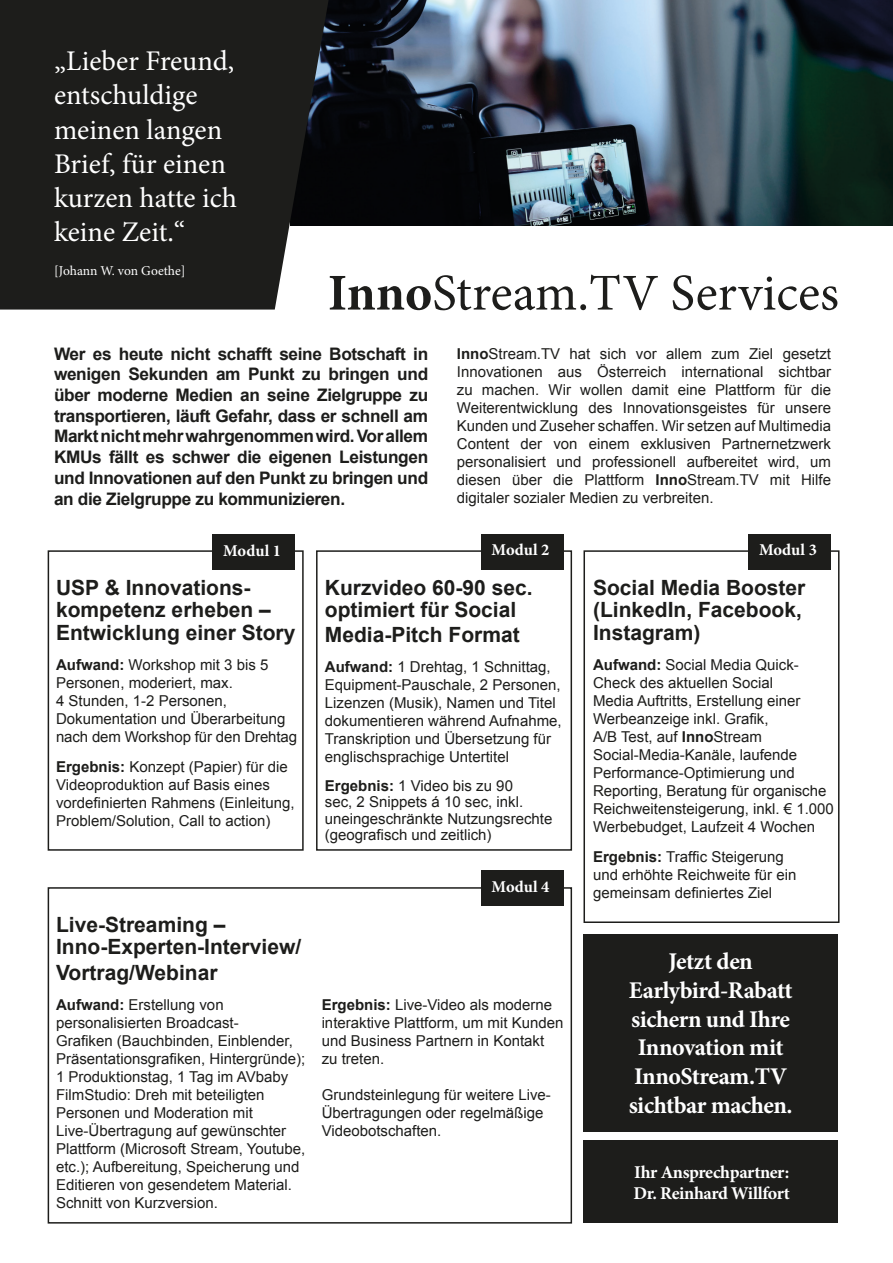
<style>
.page{position:relative;width:893px;height:1263px;background:#fff}
.page>*{position:absolute;margin:0;border:0;box-sizing:border-box;transform-origin:0 0}
.t1{font:51.6px "Minion Pro";color:#1d1d1b}
.t2{font:28.5px/34.2px "Minion Pro";color:#fff}
.t3{font:700 24px/28.8px "Minion Pro";letter-spacing:-.02em;color:#fff}
.t4{font:700 21px/22.5px "Arial";color:#1d1d1b}
.t5{font:700 18px "Minion Pro";letter-spacing:-.02em;color:#fff}
.t6{font:700 17.25px/20.9px "Arial";letter-spacing:-.02em;color:#1d1d1b;text-align:justify}
.t7{font:700 16.5px "Minion Pro";letter-spacing:.005em;color:#fff}
.t8{font:15px/18px "Arial";color:#1d1d1b}
.t9{font:13.5px "Minion Pro";letter-spacing:-.005em;color:#fff}
.s1{font-weight:700}
</style>
<div class="page">
<div style="left:583px;top:1140px;width:255px;height:82px;background:#1d1d1b"></div>
<img style="left:329px;top:0;width:564px;height:226px">
<svg style="left:0;top:0;width:329px;height:310px;background:#252524"></svg>
<div style="left:48px;top:887px;width:524px;height:336px;border:2px solid #1d1d1b"></div>
<div style="left:481px;top:871px;width:82px;height:35px;background:#1d1d1b"></div>
<div style="left:48px;top:550px;width:256px;height:301px;border:2px solid #1d1d1b"></div>
<div style="left:212px;top:534px;width:83px;height:35px;background:#1d1d1b"></div>
<div style="left:316px;top:550px;width:256px;height:301px;border:2px solid #1d1d1b"></div>
<div style="left:481px;top:534px;width:82px;height:35px;background:#1d1d1b"></div>
<div style="left:583px;top:550px;width:256px;height:373px;border:2px solid #1d1d1b"></div>
<div style="left:748px;top:534px;width:83px;height:35px;background:#1d1d1b"></div>
<div style="left:583px;top:934px;width:255px;height:198px;background:#1d1d1b"></div>
<p class="t2" style="left:54px;top:44px;width:184px">„Lieber Freund, entschuldige meinen langen<br>Brief, für einen kurzen hatte ich keine Zeit.“</p>
<p class="t9" style="left:54px;top:262px;width:133px">[Johann W. von Goethe]</p>
<p class="t1" style="left:328px;top:258px;width:513px"><span class="s1">Inno</span>Stream.TV Services</p>
<p class="t8" style="left:457px;top:345px;width:376px;text-align:justify"><span class="s1">Inno</span>Stream.TV hat sich vor allem zum Ziel gesetzt Innovationen aus Österreich international sichtbar zu machen. Wir wollen damit eine Plattform für die Weiterentwicklung des Innovationsgeistes für unsere Kunden und Zuseher schaffen. Wir setzen auf Multimedia Content der von einem exklusiven Partnernetzwerk personalisiert und professionell aufbereitet wird, um diesen über die Plattform <span class="s1">Inno</span>Stream.TV mit Hilfe digitaler sozialer Medien zu verbreiten.</p>
<p class="t6" style="left:54px;top:344px;width:376px">Wer es heute nicht schafft seine Botschaft in wenigen Sekunden am Punkt zu bringen und über moderne Medien an seine Zielgruppe zu transportieren, läuft Gefahr, dass er schnell am Markt nicht mehr wahrgenommen wird. Vor allem KMUs fällt es schwer die eigenen Leistungen und Innovationen auf den Punkt zu bringen und an die Zielgruppe zu kommunizieren.</p>
<p class="t7" style="left:223px;top:539px;width:59px">Modul 1</p>
<p class="t7" style="left:492px;top:538px;width:59px">Modul 2</p>
<p class="t7" style="left:759px;top:538px;width:59px">Modul 3</p>
<p class="t4" style="left:56px;top:576px;width:241px">USP &amp; Innovations&shy;kompetenz erheben –<br>Entwicklung einer Story</p>
<p class="t8" style="left:56px;top:655px;width:214px"><span class="s1">Aufwand:</span> Workshop mit 3 bis 5</p>
<p class="t8" style="left:56px;top:673px;width:242px">Personen, moderiert, max.<br>4 Stunden, 1-2 Personen,<br>Dokumentation und Überarbeitung nach dem Workshop für den Drehtag</p>
<p class="t8" style="left:56px;top:757px;width:240px"><span class="s1">Ergebnis:</span> Konzept (Papier) für die Videoproduktion auf Basis eines vordefinierten Rahmens (Einleitung, Problem/Solution, Call to action)</p>
<p class="t4" style="left:56px;top:914px;width:171px">Live-Streaming –</p>
<p class="t4" style="left:56px;top:935px;width:247px;line-height:25.2px">Inno-Experten-Interview/<br>Vortrag/Webinar</p>
<p class="t8" style="left:56px;top:995px;width:251px"><span class="s1">Aufwand:</span> Erstellung von personalisierten Broadcast-<br>Grafiken (Bauchbinden, Einblender, Präsentationsgrafiken, Hintergründe); 1 Produktionstag, 1 Tag im AVbaby FilmStudio: Dreh mit beteiligten Personen und Moderation mit Live-Übertragung auf gewünschter Plattform (Microsoft Stream, Youtube, etc.); Aufbereitung, Speicherung und Editieren von gesendetem Material.<br>Schnitt von Kurzversion.</p>
<p class="t4" style="left:325px;top:576px;width:209px">Kurzvideo 60-90 sec.</p>
<p class="t4" style="left:325px;top:599px;width:193px">optimiert für Social</p>
<p class="t4" style="left:325px;top:624px;width:196px">Media-Pitch Format</p>
<p class="t8" style="left:325px;top:658px;width:238px"><span class="s1">Aufwand:</span> 1 Drehtag, 1 Schnittag, Equipment-Pauschale, 2 Personen, Lizenzen (Musik), Namen und Titel dokumentieren während Aufnahme, Transkription und Übersetzung für englischsprachige Untertitel</p>
<p class="t8" style="left:325px;top:777px;width:229px;line-height:16.5px"><span class="s1">Ergebnis:</span> 1 Video bis zu 90<br>sec, 2 Snippets á 10 sec, inkl. uneingeschränkte Nutzungsrechte (geografisch und zeitlich)</p>
<p class="t7" style="left:492px;top:875px;width:59px">Modul 4</p>
<p class="t8" style="left:322px;top:996px;width:243px"><span class="s1">Ergebnis:</span> Live-Video als moderne interaktive Plattform, um mit Kunden und Business Partnern in Kontakt</p>
<p class="t8" style="left:322px;top:1050px;width:64px">zu treten.</p>
<p class="t8" style="left:322px;top:1086px;width:231px">Grundsteinlegung für weitere Live-<br>Übertragungen oder regelmäßige<br>Videobotschaften.</p>
<p class="t4" style="left:593px;top:576px;width:214px">Social Media Booster (LinkedIn, Facebook,<br>Instagram)</p>
<p class="t8" style="left:593px;top:655px;width:242px"><span class="s1">Aufwand:</span> Social Media Quick-<br>Check des aktuellen Social<br>Media Auftritts, Erstellung einer<br>Werbeanzeige inkl. Grafik,<br>A/B Test, auf <span class="s1">Inno</span>Stream<br>Social-Media-Kanäle, laufende<br>Performance-Optimierung und<br>Reporting, Beratung für organische<br>Reichweitensteigerung, inkl. € 1.000<br>Werbebudget, Laufzeit 4 Wochen</p>
<p class="t8" style="left:593px;top:847px;width:205px"><span class="s1">Ergebnis:</span> Traffic Steigerung und erhöhte Reichweite für ein gemeinsam definiertes Ziel</p>
<p class="t3" style="left:669px;top:946px;width:86px">Jetzt den</p>
<p class="t3" style="left:629px;top:975px;width:165px">Earlybird-Rabatt</p>
<p class="t3" style="left:631px;top:1004px;width:160px">sichern und Ihre<br>Innovation mit<br>InnoStream.TV</p>
<p class="t3" style="left:629px;top:1090px;width:165px">sichtbar machen.</p>
<p class="t5" style="left:634px;top:1159px;width:157px">Ihr Ansprechpartner:</p>
<p class="t5" style="left:633px;top:1181px;width:158px">Dr. Reinhard Willfort</p>
</div>
